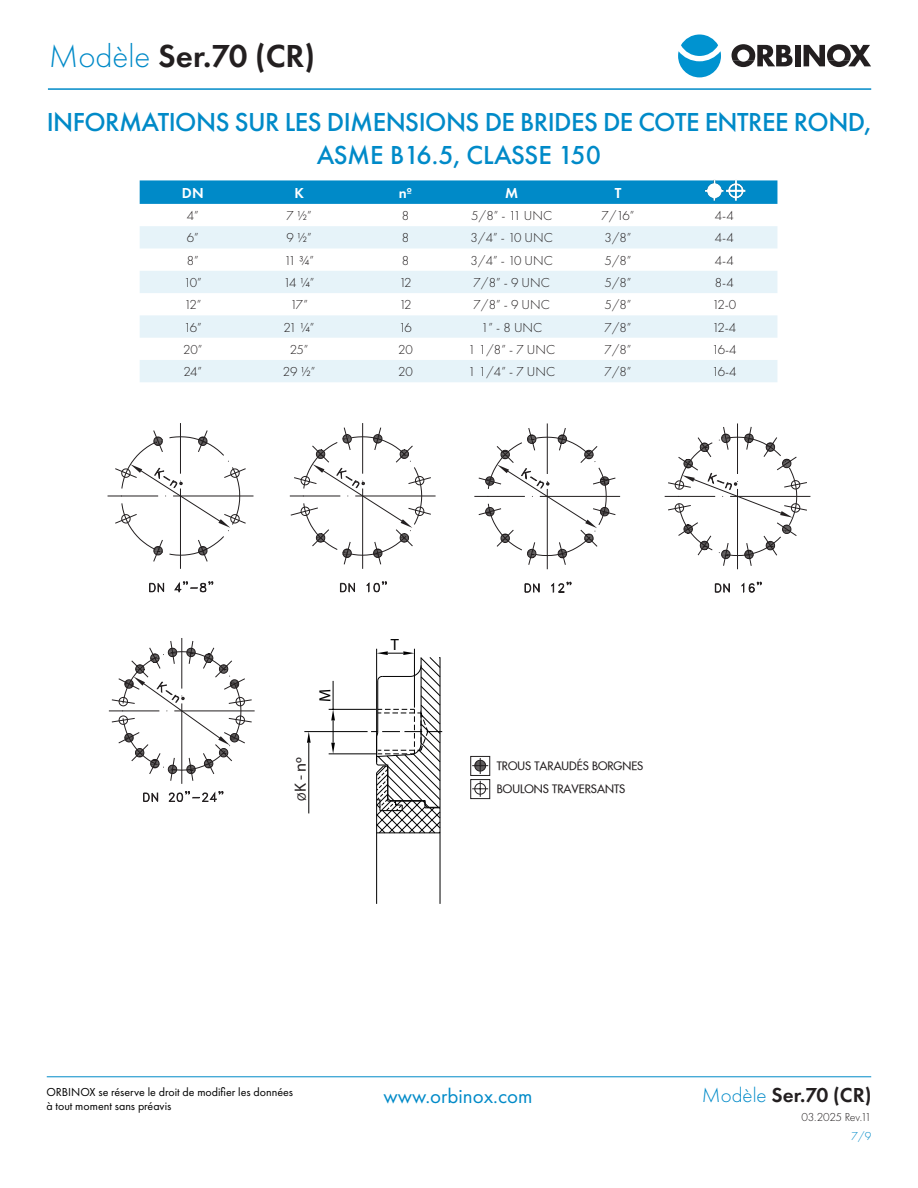
<style>
.page{position:relative;width:918px;height:1188px;background:#fff}
.page>*{position:absolute;margin:0;border:0;box-sizing:border-box;transform-origin:0 0}
.Modelo{font:600 33px "Futura PT";color:#231f20}
.títulos_n1{font:500 27px/33px "Futura PT";letter-spacing:-.02em;color:#008ac8;text-align:center}
.Modelo_folio{font:600 21px "Futura PT";color:#231f20}
.t1{font:21px "Futura PT";color:#008ac8}
.t2{font:16.2px "Myriad Pro";color:#231f20}
.t3{font:16.2px "Myriad Pro";color:#000001}
.t_encabezado{font:600 15px "Futura PT";color:#fff}
.t_cuerpo{font:300 13.5px "Futura PT";letter-spacing:-.025em;color:#231f20}
.base{font:12px "Futura PT";color:#000}
.base-2{font:300 12px "Futura PT";letter-spacing:-.04em;color:#231f20}
.base-3{font:300 12px "Futura PT";color:#008ac8}
.t4{font:11.4px/22.8px "Futura";color:#231f20}
.s1{font-weight:300;color:#008ac8}
.s2{font-size:12.15px}
</style>
<div class="page">
<hr style="left:47px;top:1077px;width:824px;height:1px;background:#008ac8">
<hr style="left:48px;top:88px;width:823px;height:2px;background:#008ac8">
<div style="left:681px;top:35px;width:37px;height:21px;background:#0093d0;border-radius:50%"></div>
<svg style="left:678px;top:51px;width:43px;height:26px"></svg>
<svg style="left:732px;top:44px;width:61px;height:23px"></svg>
<div style="left:795px;top:45px;width:5px;height:21px;background:#231f20"></div>
<svg style="left:804px;top:44px;width:67px;height:23px"></svg>
<svg style="left:140px;top:180px;width:637px;height:24px;background:#058cc9"></svg>
<svg style="left:140px;top:226px;width:637px;height:156px;fill:#e6f3f9"></svg>
<hr style="left:730px;top:496px;width:80px;height:1px;background:#231f20">
<hr style="left:108px;top:496px;width:50px;height:1px;background:#231f20">
<svg style="left:114px;top:423px;width:694px;height:170px"></svg>
<hr style="left:181px;top:638px;width:1px;height:51px;background:#231f20">
<hr style="left:181px;top:703px;width:1px;height:81px;background:#231f20">
<hr style="left:109px;top:711px;width:50px;height:1px;background:#231f20">
<hr style="left:174px;top:711px;width:81px;height:1px;background:#231f20">
<svg style="left:143px;top:792px;width:16px;height:10px"></svg>
<svg style="left:168px;top:791px;width:56px;height:11px"></svg>
<svg style="left:111px;top:640px;width:141px;height:142px"></svg>
<img style="left:704px;top:180px;width:44px;height:22px">
<div style="left:471px;top:756px;width:19px;height:20px;border:1px solid #231f20"></div>
<div style="left:471px;top:779px;width:19px;height:20px;border:1px solid #231f20"></div>
<svg style="left:472px;top:781px;width:16px;height:16px"></svg>
<svg style="left:472px;top:758px;width:16px;height:16px"></svg>
<hr style="left:329px;top:709px;width:47px;height:1px;background:#000001">
<hr style="left:329px;top:754px;width:47px;height:1px;background:#000001">
<svg style="left:331px;top:681px;width:4px;height:73px"></svg>
<hr style="left:376px;top:649px;width:1px;height:113px;background:#000001">
<hr style="left:414px;top:649px;width:1px;height:59px;background:#000001">
<svg style="left:371px;top:651px;width:71px;height:253px"></svg>
<hr style="left:304px;top:731px;width:64px;height:1px;background:#000001">
<hr style="left:309px;top:743px;width:1px;height:70px;background:#000001">
<svg style="left:307px;top:732px;width:4px;height:11px"></svg>
<p class="Modelo" style="left:49px;top:35px;width:268px"><span class="s1">Modèle</span> Ser.70 (CR)</p>
<p class="títulos_n1" style="left:47px;top:106px;width:826px">INFORMATIONS SUR LES DIMENSIONS DE BRIDES DE COTE ENTREE ROND,<br>ASME B16.5, CLASSE 150</p>
<p class="t_encabezado" style="left:182px;top:183px;width:23px">DN</p>
<p class="t_encabezado" style="left:294px;top:183px;width:11px">K</p>
<p class="t_encabezado" style="left:399px;top:183px;width:15px">nº</p>
<p class="t_encabezado" style="left:505px;top:183px;width:15px">M</p>
<p class="t_encabezado" style="left:615px;top:183px;width:8px">T</p>
<p class="t_cuerpo" style="left:187px;top:208px;width:14px">4”</p>
<p class="t_cuerpo" style="left:286px;top:208px;width:27px">7 ½”</p>
<p class="t_cuerpo" style="left:402px;top:208px;width:9px">8</p>
<p class="t_cuerpo" style="left:471px;top:208px;width:82px">5/8” - 11 UNC</p>
<p class="t_cuerpo" style="left:601px;top:208px;width:35px">7/16”</p>
<p class="t_cuerpo" style="left:715px;top:208px;width:20px">4-4</p>
<p class="t_cuerpo" style="left:187px;top:230px;width:14px">6”</p>
<p class="t_cuerpo" style="left:286px;top:230px;width:27px">9 ½”</p>
<p class="t_cuerpo" style="left:402px;top:230px;width:9px">8</p>
<p class="t_cuerpo" style="left:471px;top:230px;width:84px">3/4” - 10 UNC</p>
<p class="t_cuerpo" style="left:604px;top:230px;width:29px">3/8”</p>
<p class="t_cuerpo" style="left:715px;top:230px;width:20px">4-4</p>
<p class="t_cuerpo" style="left:187px;top:253px;width:14px">8”</p>
<p class="t_cuerpo" style="left:284px;top:253px;width:31px">11 ¾”</p>
<p class="t_cuerpo" style="left:402px;top:253px;width:9px">8</p>
<p class="t_cuerpo" style="left:471px;top:253px;width:84px">3/4” - 10 UNC</p>
<p class="t_cuerpo" style="left:604px;top:253px;width:29px">5/8”</p>
<p class="t_cuerpo" style="left:715px;top:253px;width:20px">4-4</p>
<p class="t_cuerpo" style="left:184px;top:275px;width:19px">10”</p>
<p class="t_cuerpo" style="left:284px;top:275px;width:32px">14 ¼”</p>
<p class="t_cuerpo" style="left:399px;top:275px;width:14px">12</p>
<p class="t_cuerpo" style="left:474px;top:275px;width:78px">7/8” - 9 UNC</p>
<p class="t_cuerpo" style="left:604px;top:275px;width:29px">5/8”</p>
<p class="t_cuerpo" style="left:715px;top:275px;width:20px">8-4</p>
<p class="t_cuerpo" style="left:184px;top:297px;width:19px">12”</p>
<p class="t_cuerpo" style="left:290px;top:297px;width:19px">17”</p>
<p class="t_cuerpo" style="left:399px;top:297px;width:14px">12</p>
<p class="t_cuerpo" style="left:474px;top:297px;width:78px">7/8” - 9 UNC</p>
<p class="t_cuerpo" style="left:604px;top:297px;width:29px">5/8”</p>
<p class="t_cuerpo" style="left:712px;top:297px;width:25px">12-0</p>
<p class="t_cuerpo" style="left:184px;top:320px;width:19px">16”</p>
<p class="t_cuerpo" style="left:284px;top:320px;width:32px">21 ¼”</p>
<p class="t_cuerpo" style="left:399px;top:320px;width:15px">16</p>
<p class="t_cuerpo" style="left:481px;top:320px;width:63px">1” - 8 UNC</p>
<p class="t_cuerpo" style="left:604px;top:320px;width:29px">7/8”</p>
<p class="t_cuerpo" style="left:712px;top:320px;width:25px">12-4</p>
<p class="t_cuerpo" style="left:183px;top:342px;width:21px">20”</p>
<p class="t_cuerpo" style="left:290px;top:342px;width:20px">25”</p>
<p class="t_cuerpo" style="left:398px;top:342px;width:16px">20</p>
<p class="t_cuerpo" style="left:468px;top:342px;width:88px">1 1/8” - 7 UNC</p>
<p class="t_cuerpo" style="left:604px;top:342px;width:29px">7/8”</p>
<p class="t_cuerpo" style="left:712px;top:342px;width:26px">16-4</p>
<p class="t_cuerpo" style="left:183px;top:364px;width:20px">24”</p>
<p class="t_cuerpo" style="left:283px;top:364px;width:34px">29 ½”</p>
<p class="t_cuerpo" style="left:398px;top:364px;width:16px">20</p>
<p class="t_cuerpo" style="left:468px;top:364px;width:88px">1 1/4” - 7 UNC</p>
<p class="t_cuerpo" style="left:604px;top:364px;width:29px">7/8”</p>
<p class="t_cuerpo" style="left:712px;top:364px;width:26px">16-4</p>
<p class="t3" style="left:315px;top:702px;width:15px;rotate:-90deg">M</p>
<p class="t2" style="left:290px;top:801px;width:45px;rotate:-90deg"><span class="s2">Ø</span>K - nº</p>
<p class="t3" style="left:391px;top:634px;width:10px">T</p>
<p class="t4" style="left:497px;top:755px;width:148px">TROUS TARAUDÉS BORGNES<br>BOULONS TRAVERSANTS</p>
<p class="base" style="left:46px;top:1085px;width:248px">ORBINOX se réserve le droit de modifier les données</p>
<h3 class="t1" style="left:383px;top:1083px;width:151px">www.orbinox.com</h3>
<p class="base" style="left:46px;top:1099px;width:127px">à tout moment sans préavis</p>
<p class="Modelo_folio" style="left:702px;top:1082px;width:171px"><span class="s1">Modèle</span> Ser.70 (CR)</p>
<p class="base-2" style="left:801px;top:1110px;width:72px">03.2025 Rev.11</p>
<p class="base-3" style="left:851px;top:1129px;width:22px">7/9</p>
</div>
